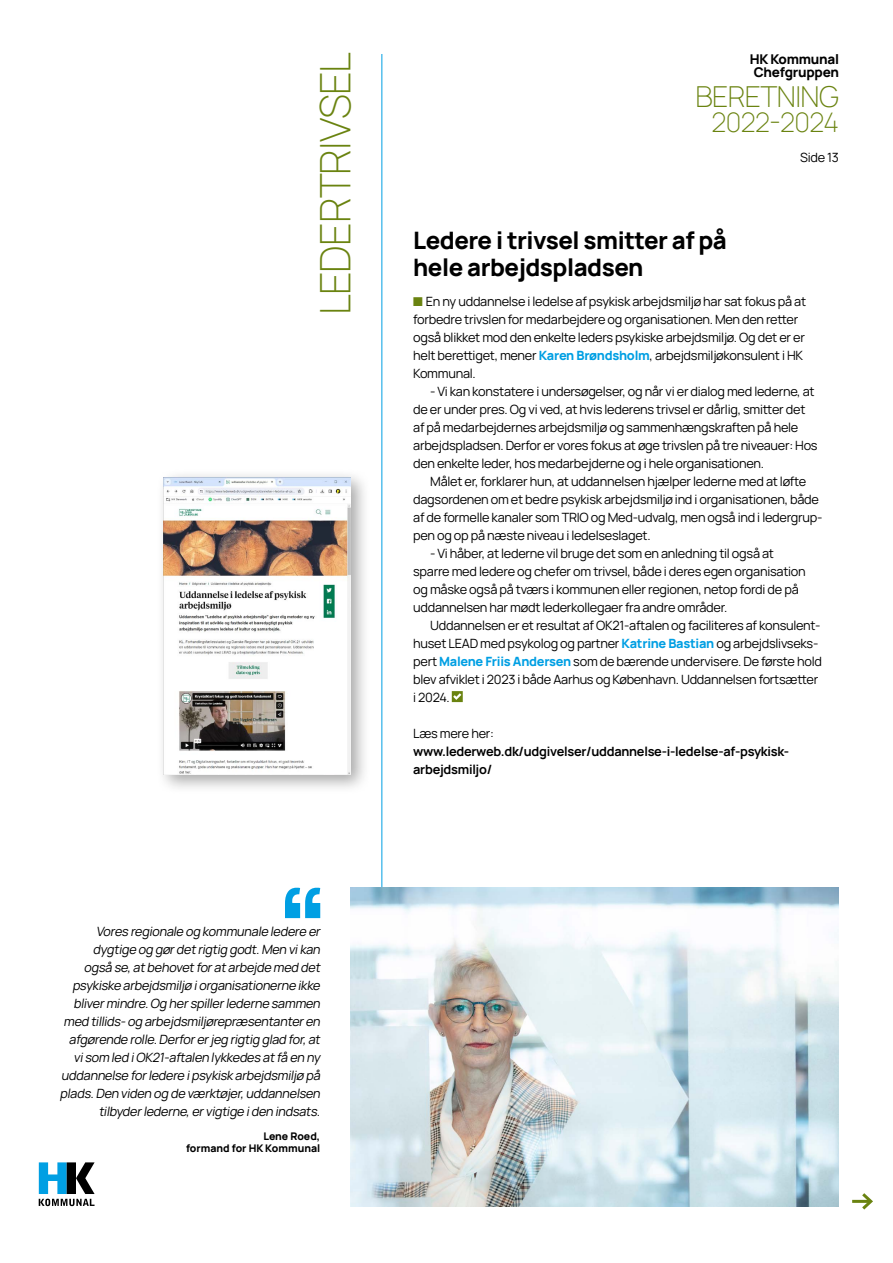
<style>
.page{position:relative;width:893px;height:1263px;background:#fff}
.page>*{position:absolute;margin:0;border:0;box-sizing:border-box;transform-origin:0 0}
.t1{font:200 42px "Manrope";letter-spacing:-.02em;color:#6a8310}
.t2{font:200 28.8px "Manrope";letter-spacing:-.02em;color:#6a8310}
.t3{font:200 26.85px "Manrope";letter-spacing:-.02em;color:#6a8310}
.t4{font:800 24px/27px "Manrope";letter-spacing:-.02em;color:#000}
.t5{font:800 13.5px/13.5px "Manrope";letter-spacing:-.02em;color:#000}
.t6{font:12.75px/18px "Manrope";letter-spacing:-.02em;color:#000}
.t7{font:italic 12.75px/18px "Manrope";letter-spacing:-.02em;color:#000;text-align:right}
.t8{font:700 12.75px/18px "Manrope";letter-spacing:-.02em;color:#000}
.t9{font:800 10.5px/12px "Manrope";color:#000;text-align:right}
.s1{color:#6a8310}
.s2{font-weight:800;color:#009fe3}
</style>
<div class="page">
<svg style="left:39px;top:1162px;width:56px;height:44px"></svg>
<svg style="left:452px;top:691px;width:11px;height:11px"></svg>
<hr style="left:381px;top:54px;width:1px;height:1152px;background:#009fe3">
<svg style="left:285px;top:887px;width:35px;height:31px"></svg>
<img style="left:351px;top:888px;width:488px;height:318px">
<div style="left:156px;top:469px;width:215px;height:325px;background:#000;opacity:.35"></div>
<img style="left:164px;top:477px;width:187px;height:297px">
<hr style="left:852px;top:1200px;width:19px;height:3px;background:#6a8310">
<svg style="left:859px;top:1193px;width:14px;height:17px"></svg>
<h1 class="t1" style="left:306px;top:315px;width:265px;rotate:-90deg">LEDERTRIVSEL</h1>
<p class="t7" style="left:60px;top:922px;width:264px">Vores regionale og kommunale ledere er dygtige og gørdetrigtig godt.Men vikan også se,atbehovetforatarbejde med det psykiske arbejdsmiljø iorganisationerne ikke blivermindre.Og herspillerlederne sammen med tillids-og arbejdsmiljørepræsentanteren afgørende rolle.Derforerjeg rigtig glad for,at visom led iOK21-aftalen lykkedes atfå en ny uddannelse forledere ipsykisk arbejdsmiljø på plads.Den viden og de værktøjer,uddannelsen tilbyderlederne,ervigtige iden indsats.</p>
<p class="t9" style="left:186px;top:1130px;width:136px">Lene Roed,<br>formand for HK Kommunal</p>
<p class="t5" style="left:750px;top:51px;width:91px">HK Kommunal<br>Chefgruppen</p>
<h2 class="t2" style="left:695px;top:76px;width:145px">BERETNING</h2>
<h3 class="t3" style="left:711px;top:104px;width:129px">2022-2024</h3>
<p class="t6" style="left:800px;top:148px;width:40px">Side 13</p>
<h3 class="t4" style="left:413px;top:226px;width:315px">Ledere i trivsel smitter af på hele arbejdspladsen</h3>
<p class="t6" style="left:413px;top:292px;width:394px"><span class="s1">■</span> En ny uddannelse i ledelse af psykisk arbejdsmiljø har sat fokus på at forbedre trivslen for medarbejdere og organisationen. Men den retter også blikket mod den enkelte leders psykiske arbejdsmiljø. Og det er er helt berettiget, mener <span class="s2">Karen Brøndsholm</span>, arbejdsmiljøkonsulent i HK Kommunal.</p>
<p class="t6" style="left:413px;top:382px;width:406px;text-indent:17px">- Vi kan konstatere i undersøgelser, og når vi er dialog med lederne, at de er under pres. Og vi ved, at hvis lederens trivsel er dårlig, smitter det af på medarbejdernes arbejdsmiljø og sammenhængskraften på hele arbejdspladsen. Derfor er vores fokus at øge trivslen på tre niveauer: Hos den enkelte leder, hos medarbejderne og i hele organisationen.</p>
<p class="t6" style="left:413px;top:472px;width:411px;text-indent:17px">Målet er, forklarer hun, at uddannelsen hjælper lederne med at løfte dagsordenen om et bedre psykisk arbejdsmiljø ind i organisationen, både af de formelle kanaler som TRIO og Med-udvalg, men også ind i ledergrup&shy;pen og op på næste niveau i ledelseslaget.</p>
<p class="t6" style="left:413px;top:544px;width:394px;text-indent:17px">- Vi håber, at lederne vil bruge det som en anledning til også at sparre med ledere og chefer om trivsel, både i deres egen organisation og måske også på tværs i kommunen eller regionen, netop fordi de på uddannelsen har mødt lederkollegaer fra andre områder.</p>
<p class="t6" style="left:413px;top:616px;width:410px;text-indent:17px">Uddannelsen er et resultat af OK21-aftalen og faciliteres af konsulent&shy;huset LEAD med psykolog og partner <span class="s2">Katrine Bastian</span> og arbejdslivseks&shy;pert <span class="s2">Malene Friis Andersen</span> som de bærende undervisere. De første hold blev afviklet i 2023 i både Aarhus og København. Uddannelsen fortsætter i 2024.</p>
<p class="t6" style="left:413px;top:724px;width:82px">Læs mere her:</p>
<p class="t8" style="left:413px;top:742px;width:377px">www.lederweb.dk/udgivelser/uddannelse-i-ledelse-af-psykisk&shy;arbejdsmiljo/</p>
</div>
